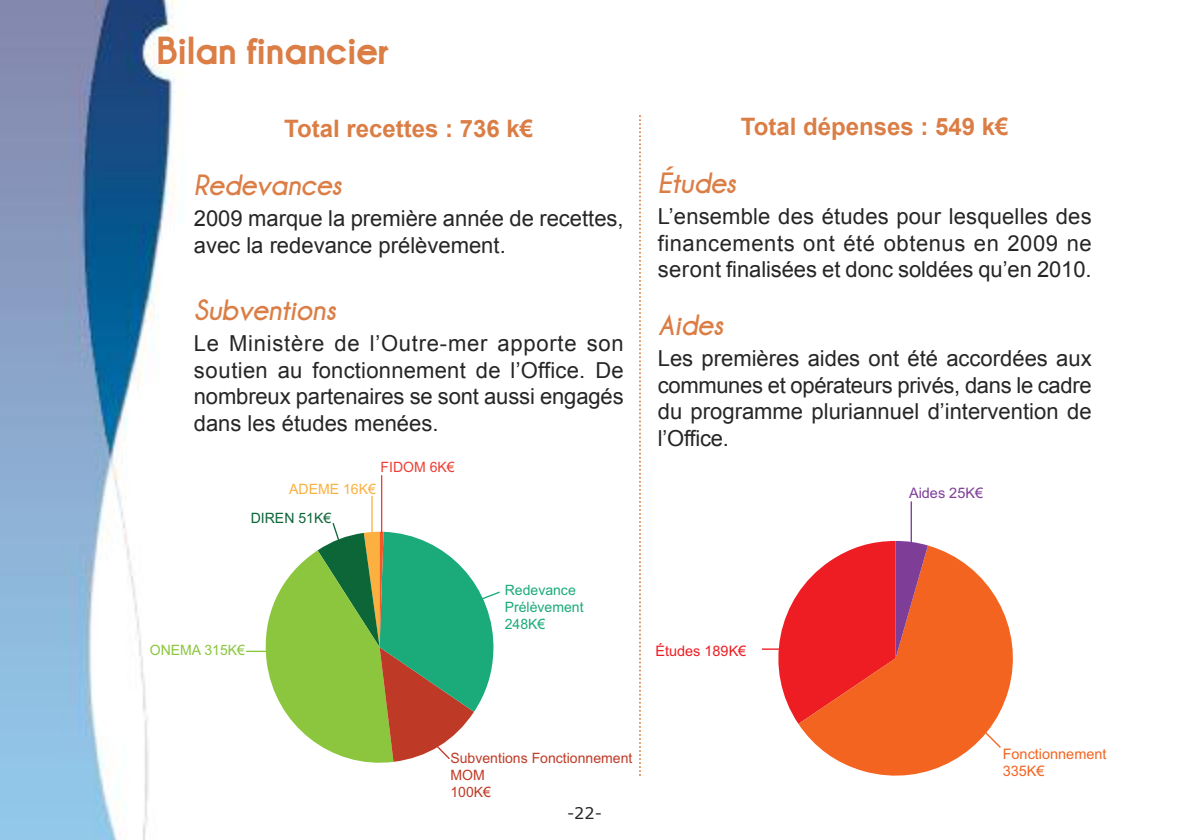
<style>
.page{position:relative;width:1191px;height:840px;background:#fff}
.page>*{position:absolute;margin:0;border:0;box-sizing:border-box;transform-origin:0 0}
.t1{font:700 40px "Champagne&Limousines Thick";color:#db7e46}
.t2{font:italic 30px "Champagne&Limousines Thick";color:#db7e46}
.t3{font:700 24px "Arial";color:#db7e46}
.t4{font:22px/26.4px "Arial";color:#272627;text-align:justify}
.t5{font:16px "Verdana";color:#272627}
.t6{font:14.4px/17.4px "Arial";color:#f36421}
.t7{font:14.4px "Arial";color:#ee1d23}
.t8{font:14.4px "Arial";color:#7e3e98}
.t9{font:14.2px/17px "Arial";color:#bf3a26}
.t10{font:14.2px/17px "Arial";color:#1bab7a}
.t11{font:14.2px "Arial";color:#8bc63e}
.t12{font:14.2px "Arial";color:#fbb03f}
.t13{font:14.2px "Arial";color:#0c6638}
.t14{font:14.2px "Arial";color:#ee3e35}
</style>
<div class="page">
<img style="left:0;top:0;width:182px;height:839px">
<div style="left:150px;top:459px;width:485px;height:347px;background:#fff"></div>
<hr style="left:381px;top:475px;width:1px;height:58px;background:#ee3e35">
<hr style="left:371px;top:495px;width:2px;height:42px;background:#fbb03f">
<hr style="left:246px;top:650px;width:31px;height:1px;background:#8bc63e">
<svg style="left:261px;top:521px;width:239px;height:242px"></svg>
<hr style="left:910px;top:501px;width:2px;height:59px;background:#7e3e98">
<svg style="left:798px;top:545px;width:215px;height:231px;fill:#f36421"></svg>
<svg style="left:762px;top:540px;width:166px;height:183px"></svg>
<svg style="left:639px;top:115px;width:2px;height:660px"></svg>
<h1 class="t1" style="left:156px;top:27px;width:234px">Bilan financier</h1>
<p class="t3" style="left:284px;top:115px;width:251px">Total recettes : 736 k€</p>
<h2 class="t2" style="left:194px;top:168px;width:149px">Redevances</h2>
<p class="t4" style="left:194px;top:205px;width:431px">2009 marque la première année de recettes, avec la redevance prélèvement.</p>
<h2 class="t2" style="left:194px;top:293px;width:144px">Subventions</h2>
<p class="t4" style="left:194px;top:330px;width:431px">Le Ministère de l’Outre-mer apporte son soutien au fonctionnement de l’Office. De nombreux partenaires se sont aussi engagés dans les études menées.</p>
<p class="t14" style="left:380px;top:457px;width:76px">FIDOM 6K€</p>
<p class="t12" style="left:289px;top:479px;width:88px">ADEME 16K€</p>
<p class="t13" style="left:251px;top:508px;width:82px">DIREN 51K€</p>
<p class="t11" style="left:150px;top:640px;width:97px">ONEMA 315K€</p>
<p class="t10" style="left:505px;top:581px;width:80px">Redevance<br>Prélèvement<br>248K€</p>
<p class="t3" style="left:741px;top:113px;width:269px">Total dépenses : 549 k€</p>
<h2 class="t2" style="left:658px;top:166px;width:80px">Études</h2>
<p class="t4" style="left:658px;top:203px;width:435px">L’ensemble des études pour lesquelles des financements ont été obtenus en 2009 ne seront finalisées et donc soldées qu’en 2010.</p>
<h2 class="t2" style="left:658px;top:307px;width:67px">Aides</h2>
<p class="t4" style="left:658px;top:345px;width:435px">Les premières aides ont été accordées aux communes et opérateurs privés, dans le cadre du programme pluriannuel d’intervention de l’Office.</p>
<p class="t7" style="left:655px;top:640px;width:92px">Études 189K€</p>
<p class="t8" style="left:909px;top:483px;width:76px">Aides 25K€</p>
<p class="t9" style="left:450px;top:749px;width:183px">Subventions Fonctionnement<br>MOM<br>100K€</p>
<p class="t5" style="left:567px;top:802px;width:36px">-22-</p>
<p class="t6" style="left:1002px;top:744px;width:105px">Fonctionnement<br>335K€</p>
</div>
